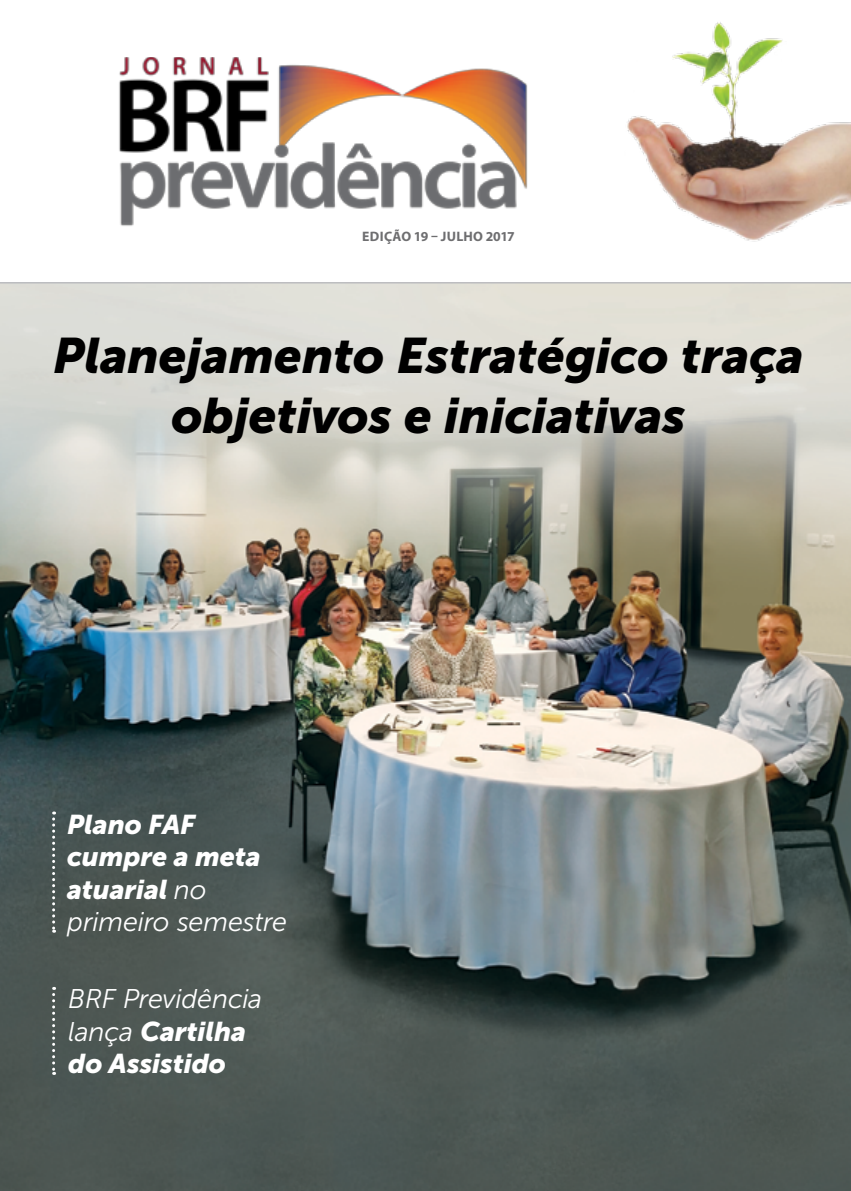
<style>
.page{position:relative;width:851px;height:1191px;background:#fff}
.page>*{position:absolute;margin:0;border:0;box-sizing:border-box;transform-origin:0 0}
.t1{font:italic 49.5px/59.4px "Museo Sans 900";letter-spacing:-.005em;color:#000;text-align:center}
.t2{font:italic 27px/32.4px "Museo Sans 900";letter-spacing:-.005em;color:#fff}
.t3{font:italic 27px "Museo Sans 300";letter-spacing:-.01em;color:#fff}
.t4{font:700 13.65px "Myriad Pro";letter-spacing:.02em;color:#6e6e70}
.s1{font-family:"Museo Sans 300"}
</style>
<div class="page">
<img style="left:0;top:283px;width:850px;height:908px">
<hr style="left:0;top:282px;width:850px;height:1px;background:#bcbdc0">
<img style="left:119px;top:57px;width:408px;height:169px">
<div style="left:354px;top:213px;width:173px;height:28px;background:#fff"></div>
<svg style="left:52px;top:811px;width:3px;height:121px"></svg>
<svg style="left:52px;top:987px;width:3px;height:88px"></svg>
<img style="left:627px;top:22px;width:223px;height:220px">
<p class="t4" style="left:362px;top:228px;width:154px">EDIÇÃO 19 – JULHO 2017</p>
<h1 class="t1" style="left:53px;top:326px;width:752px">Planejamento Estratégico traça objetivos e iniciativas</h1>
<p class="t2" style="left:67px;top:808px;width:195px">Plano FAF cumpre a meta atuarial <span class="s1">no</span></p>
<p class="t3" style="left:67px;top:907px;width:221px">primeiro semestre</p>
<p class="t3" style="left:68px;top:984px;width:195px">BRF Previdência</p>
<p class="t2" style="left:68px;top:1015px;width:179px"><span class="s1">lança</span> Cartilha do Assistido</p>
</div>
